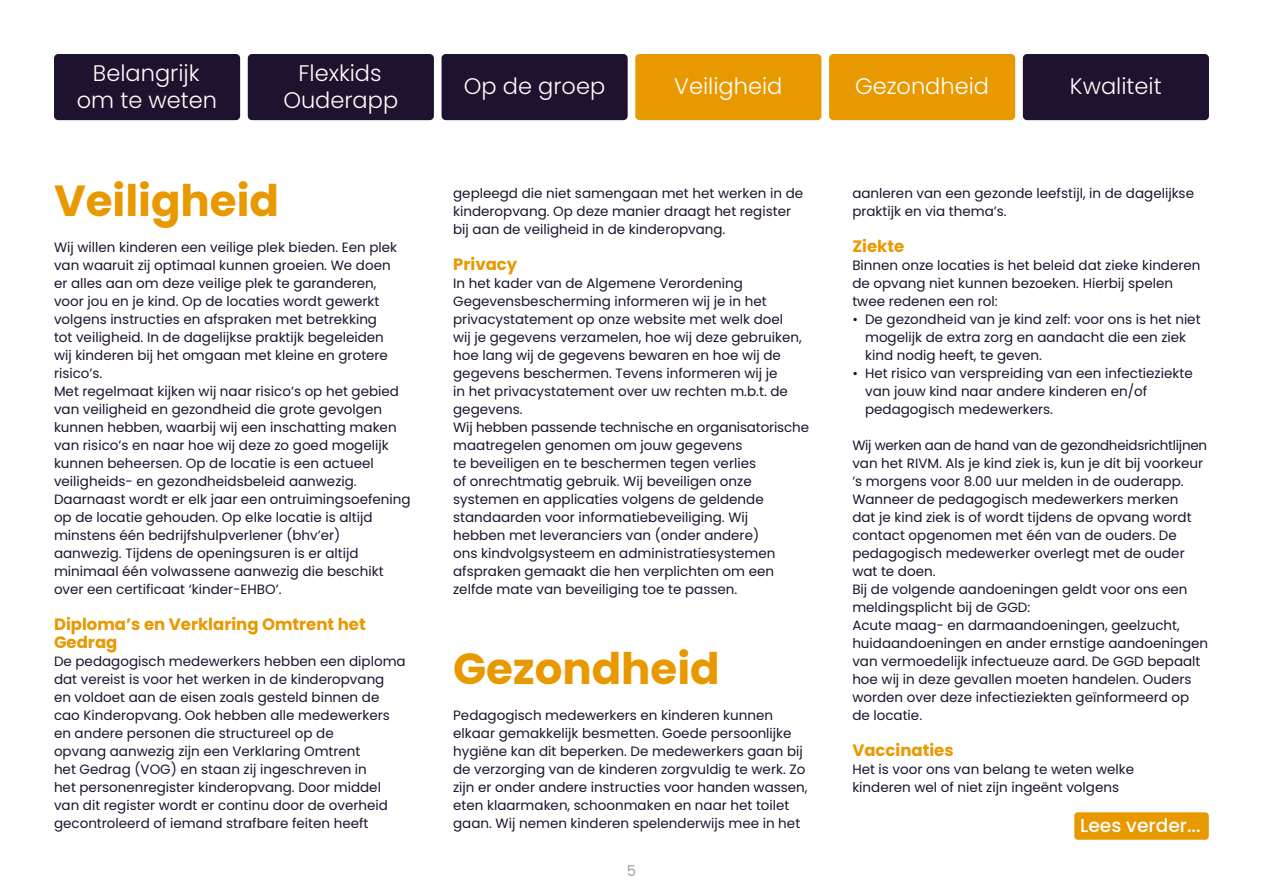
<style>
.page{position:relative;width:1263px;height:893px;background:#fff}
.page>*{position:absolute;margin:0;border:0;box-sizing:border-box;transform-origin:0 0}
.t1{font:700 43.5px "Poppins";color:#e89900}
.t2{font:300 22.5px/27px "Poppins";color:#fff;text-align:center}
.t3{font:500 18.6px "Poppins";color:#fff}
.t4{font:700 16.5px/18px "Poppins";color:#e89900}
.t5{font:15px "Poppins";color:#a5a0ab}
.t6{font:13.5px/18px "Poppins";color:#1f122e}
</style>
<div class="page">
<div style="left:1074px;top:812px;width:135px;height:28px;background:#e89900;border-radius:4px"></div>
<div style="left:54px;top:54px;width:186px;height:66px;background:#1f122e;border-radius:4px"></div>
<div style="left:248px;top:54px;width:186px;height:66px;background:#1f122e;border-radius:4px"></div>
<div style="left:441px;top:54px;width:187px;height:66px;background:#1f122e;border-radius:4px"></div>
<div style="left:635px;top:54px;width:186px;height:66px;background:#e89900;border-radius:4px"></div>
<div style="left:829px;top:54px;width:186px;height:66px;background:#e89900;border-radius:4px"></div>
<div style="left:1023px;top:54px;width:186px;height:66px;background:#1f122e;border-radius:4px"></div>
<h2 class="t2" style="left:77px;top:59px;width:142px">Belangrijk om te weten</h2>
<h2 class="t2" style="left:283px;top:59px;width:116px">Flexkids<br>Ouderapp</h2>
<h1 class="t1" style="left:54px;top:176px;width:227px">Veiligheid</h1>
<p class="t6" style="left:54px;top:238px;width:358px">Wij willen kinderen een veilige plek bieden. Een plek van waaruit zij optimaal kunnen groeien. We doen<br>er alles aan om deze veilige plek te garanderen,<br>voor jou en je kind. Op de locaties wordt gewerkt volgens instructies en afspraken met betrekking<br>tot veiligheid. In de dagelijkse praktijk begeleiden<br>wij kinderen bij het omgaan met kleine en grotere risico’s.<br>Met regelmaat kijken wij naar risico’s op het gebied van veiligheid en gezondheid die grote gevolgen kunnen hebben, waarbij wij een inschatting maken van risico’s en naar hoe wij deze zo goed mogelijk kunnen beheersen. Op de locatie is een actueel veiligheids- en gezondheidsbeleid aanwezig.<br>Daarnaast wordt er elk jaar een ontruimingsoefening op de locatie gehouden. Op elke locatie is altijd minstens één bedrijfshulpverlener (bhv’er) aanwezig. Tijdens de openingsuren is er altijd minimaal één volwassene aanwezig die beschikt over een certificaat ‘kinder-EHBO’.</p>
<p class="t4" style="left:54px;top:615px;width:313px">Diploma’s en Verklaring Omtrent het<br>Gedrag</p>
<p class="t6" style="left:54px;top:652px;width:353px">De pedagogisch medewerkers hebben een diploma dat vereist is voor het werken in de kinderopvang<br>en voldoet aan de eisen zoals gesteld binnen de cao Kinderopvang. Ook hebben alle medewerkers en andere personen die structureel op de<br>opvang aanwezig zijn een Verklaring Omtrent<br>het Gedrag (VOG) en staan zij ingeschreven in<br>het personenregister kinderopvang. Door middel van dit register wordt er continu door de overheid gecontroleerd of iemand strafbare feiten heeft</p>
<h2 class="t2" style="left:464px;top:73px;width:143px">Op de groep</h2>
<h2 class="t2" style="left:674px;top:73px;width:110px">Veiligheid</h2>
<h2 class="t2" style="left:855px;top:73px;width:135px">Gezondheid</h2>
<h2 class="t2" style="left:1070px;top:73px;width:93px">Kwaliteit</h2>
<p class="t6" style="left:453px;top:184px;width:351px">gepleegd die niet samengaan met het werken in de kinderopvang. Op deze manier draagt het register bij aan de veiligheid in de kinderopvang.</p>
<p class="t4" style="left:453px;top:255px;width:66px">Privacy</p>
<p class="t6" style="left:453px;top:274px;width:357px">In het kader van de Algemene Verordening Gegevensbescherming informeren wij je in het privacystatement op onze website met welk doel<br>wij je gegevens verzamelen, hoe wij deze gebruiken, hoe lang wij de gegevens bewaren en hoe wij de gegevens beschermen. Tevens informeren wij je<br>in het privacystatement over uw rechten m.b.t. de gegevens.<br>Wij hebben passende technische en organisatorische maatregelen genomen om jouw gegevens<br>te beveiligen en te beschermen tegen verlies<br>of onrechtmatig gebruik. Wij beveiligen onze systemen en applicaties volgens de geldende standaarden voor informatiebeveiliging. Wij<br>hebben met leveranciers van (onder andere)<br>ons kindvolgsysteem en administratiesystemen afspraken gemaakt die hen verplichten om een zelfde mate van beveiliging toe te passen.</p>
<h1 class="t1" style="left:453px;top:644px;width:268px">Gezondheid</h1>
<p class="t6" style="left:453px;top:706px;width:356px">Pedagogisch medewerkers en kinderen kunnen elkaar gemakkelijk besmetten. Goede persoonlijke hygiëne kan dit beperken. De medewerkers gaan bij de verzorging van de kinderen zorgvuldig te werk. Zo zijn er onder andere instructies voor handen wassen, eten klaarmaken, schoonmaken en naar het toilet gaan. Wij nemen kinderen spelenderwijs mee in het</p>
<p class="t5" style="left:627px;top:862px;width:11px">5</p>
<p class="t6" style="left:852px;top:184px;width:343px">aanleren van een gezonde leefstijl, in de dagelijkse praktijk en via thema’s.</p>
<p class="t4" style="left:852px;top:237px;width:53px">Ziekte</p>
<p class="t6" style="left:852px;top:256px;width:350px">Binnen onze locaties is het beleid dat zieke kinderen de opvang niet kunnen bezoeken. Hierbij spelen twee redenen een rol:</p>
<p class="t6" style="left:865px;top:310px;width:337px;text-indent:-13px">• De gezondheid van je kind zelf: voor ons is het niet mogelijk de extra zorg en aandacht die een ziek kind nodig heeft, te geven.</p>
<p class="t6" style="left:865px;top:364px;width:329px;text-indent:-13px">• Het risico van verspreiding van een infectieziekte van jouw kind naar andere kinderen en/of pedagogisch medewerkers.</p>
<p class="t6" style="left:852px;top:436px;width:357px">Wij werken aan de hand van de gezondheidsrichtlijnen van het RIVM. Als je kind ziek is, kun je dit bij voorkeur ’s morgens voor 8.00 uur melden in de ouderapp.<br>Wanneer de pedagogisch medewerkers merken<br>dat je kind ziek is of wordt tijdens de opvang wordt contact opgenomen met één van de ouders. De pedagogisch medewerker overlegt met de ouder wat te doen.<br>Bij de volgende aandoeningen geldt voor ons een meldingsplicht bij de GGD:<br>Acute maag- en darmaandoeningen, geelzucht, huidaandoeningen en ander ernstige aandoeningen van vermoedelijk infectueuze aard. De GGD bepaalt hoe wij in deze gevallen moeten handelen. Ouders worden over deze infectieziekten geïnformeerd op de locatie.</p>
<p class="t4" style="left:852px;top:741px;width:103px">Vaccinaties</p>
<p class="t6" style="left:852px;top:760px;width:283px">Het is voor ons van belang te weten welke kinderen wel of niet zijn ingeënt volgens</p>
<h3 class="t3" style="left:1080px;top:815px;width:122px">Lees verder...</h3>
</div>
